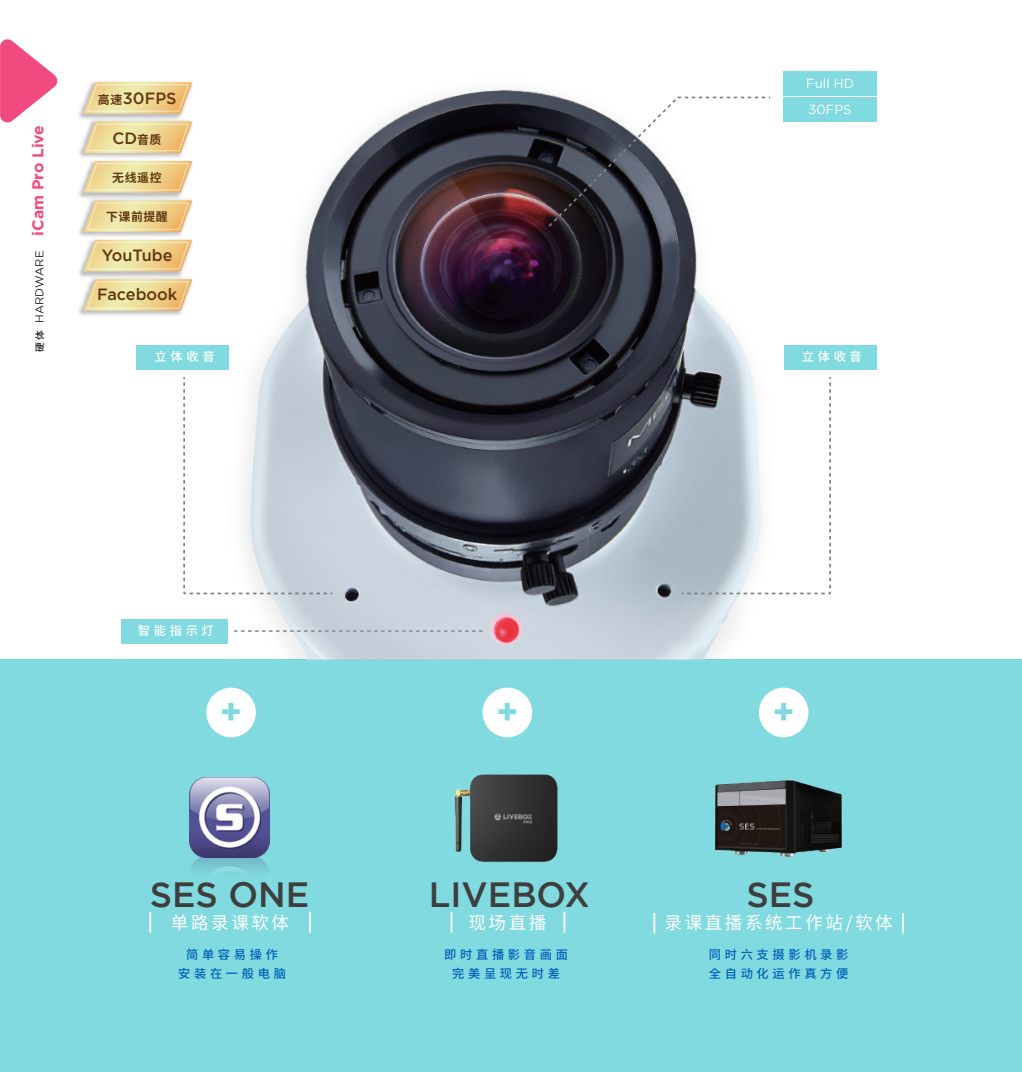
<style>
.page{position:relative;width:1022px;height:1072px;background:#fff}
.page>*{position:absolute;margin:0;border:0;box-sizing:border-box;transform-origin:0 0}
.t1{font:500 35px "Gotham";color:#3e3e3f}
.t2{font:700 35px "Gotham";color:#81dadf}
.t3{font:17.5px "Source Han Sans CN";letter-spacing:.15em;color:#fff}
.t4{font:500 16.28px "Gotham";color:#603711}
.t5{font:700 15.75px "Gotham";color:#f04a7e}
.t6{font:13.12px "Gotham";color:#fff}
.t7{font:500 12.25px/19.2px "Source Han Sans CN";letter-spacing:.3em;color:#005fb9;text-align:center}
.t8{font:500 12.25px "Source Han Sans CN";letter-spacing:.3em;color:#fff}
.t9{font:700 11.9px "Source Han Sans CN";letter-spacing:.05em;color:#603711}
.s1{font-family:"Source Han Sans TW";font-weight:500;font-size:9.8px;color:#231f20}
.s2{font-weight:400;font-size:11.38px;color:#231f20}
.s3{font-family:"Source Han Sans CN";font-weight:700;font-size:11.9px}
</style>
<div class="page">
<div style="left:0;top:659px;width:1022px;height:413px;background:#81dadf"></div>
<div style="left:483px;top:687px;width:49px;height:50px;background:#fff;border-radius:50%"></div>
<div style="left:759px;top:687px;width:49px;height:50px;background:#fff;border-radius:50%"></div>
<div style="left:206px;top:687px;width:50px;height:50px;background:#fff;border-radius:50%"></div>
<div style="left:783px;top:97px;width:94px;height:25px;background:#81dadf"></div>
<div style="left:783px;top:71px;width:94px;height:25px;background:#81dadf"></div>
<div style="left:122px;top:618px;width:106px;height:25px;background:#81dadf"></div>
<div style="left:784px;top:345px;width:92px;height:25px;background:#81dadf"></div>
<div style="left:137px;top:345px;width:92px;height:25px;background:#81dadf"></div>
<img style="left:246px;top:89px;width:516px;height:570px">
<svg style="left:183px;top:377px;width:149px;height:217px"></svg>
<svg style="left:682px;top:377px;width:149px;height:217px"></svg>
<svg style="left:547px;top:95px;width:223px;height:133px"></svg>
<img style="left:79px;top:122px;width:114px;height:35px">
<svg style="left:83px;top:122px;width:109px;height:31px"></svg>
<img style="left:79px;top:81px;width:114px;height:41px">
<svg style="left:83px;top:82px;width:109px;height:32px"></svg>
<img style="left:79px;top:201px;width:114px;height:35px">
<svg style="left:83px;top:201px;width:109px;height:31px"></svg>
<img style="left:79px;top:236px;width:114px;height:40px">
<svg style="left:83px;top:240px;width:109px;height:31px"></svg>
<img style="left:79px;top:276px;width:114px;height:40px">
<svg style="left:83px;top:279px;width:109px;height:32px"></svg>
<img style="left:79px;top:157px;width:114px;height:44px">
<svg style="left:83px;top:161px;width:109px;height:31px"></svg>
<svg style="left:234px;top:630px;width:249px;height:2px"></svg>
<hr style="left:149px;top:911px;width:2px;height:21px;background:#fff">
<hr style="left:309px;top:911px;width:2px;height:21px;background:#fff">
<img style="left:190px;top:777px;width:79px;height:95px">
<svg style="left:451px;top:911px;width:1px;height:21px"></svg>
<hr style="left:563px;top:911px;width:2px;height:21px;background:#fff">
<img style="left:714px;top:780px;width:128px;height:77px">
<img style="left:454px;top:774px;width:104px;height:88px">
<hr style="left:653px;top:913px;width:2px;height:20px;background:#fff">
<hr style="left:902px;top:913px;width:2px;height:20px;background:#fff">
<svg style="left:0;top:39px;width:58px;height:84px"></svg>
<p class="t5" style="left:29px;top:352px;width:229px;rotate:-90deg"><span class="s1">硬体</span> <span class="s2">HARDWARE</span> iCam Pro Live</p>
<h3 class="t4" style="left:98px;top:89px;width:80px"><span class="s3">高速</span>30FPS</h3>
<h3 class="t4" style="left:112px;top:128px;width:51px">CD<span class="s3">音质</span></h3>
<p class="t9" style="left:112px;top:170px;width:51px">无线遥控</p>
<p class="t9" style="left:106px;top:210px;width:63px">下课前提醒</p>
<h3 class="t4" style="left:102px;top:246px;width:72px">YouTube</h3>
<h3 class="t4" style="left:97px;top:284px;width:82px">Facebook</h3>
<p class="t6" style="left:806px;top:76px;width:49px">Full HD</p>
<p class="t6" style="left:808px;top:103px;width:45px">30FPS</p>
<p class="t8" style="left:155px;top:350px;width:62px">立体收音</p>
<p class="t8" style="left:802px;top:350px;width:62px">立体收音</p>
<p class="t8" style="left:138px;top:623px;width:77px">智能指示灯</p>
<h1 class="t2" style="left:220px;top:691px;width:24px">+</h1>
<h1 class="t2" style="left:496px;top:691px;width:24px">+</h1>
<h1 class="t2" style="left:772px;top:691px;width:24px">+</h1>
<h1 class="t1" style="left:150px;top:874px;width:161px">SES ONE</h1>
<h1 class="t1" style="left:429px;top:874px;width:163px">LIVEBOX</h1>
<h1 class="t1" style="left:746px;top:874px;width:70px">SES</h1>
<h2 class="t3" style="left:171px;top:912px;width:120px">单路录课软体</h2>
<h2 class="t3" style="left:468px;top:912px;width:79px">现场直播</h2>
<h2 class="t3" style="left:664px;top:912px;width:230px">录课直播系统工作站/软体</h2>
<p class="t7" style="left:178px;top:945px;width:109px">简单容易操作<br>安装在一般电脑</p>
<p class="t7" style="left:444px;top:945px;width:125px">即时直播影音画面完美呈现无时差</p>
<p class="t7" style="left:709px;top:945px;width:141px;text-align:left">同时六支摄影机录影全自动化运作真方便</p>
</div>
